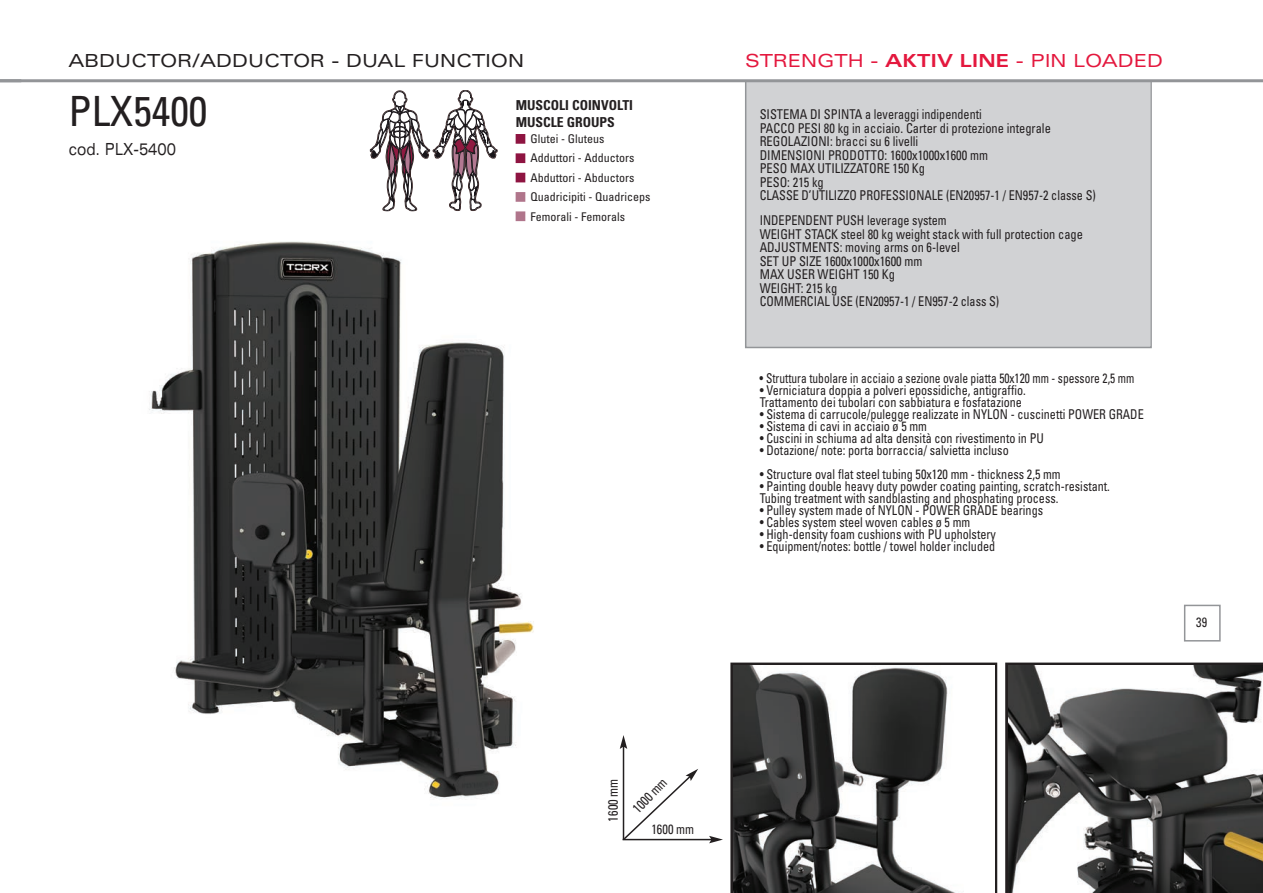
<style>
.page{position:relative;width:1263px;height:893px;background:#fff}
.page>*{position:absolute;margin:0;border:0;box-sizing:border-box;transform-origin:0 0}
.t1{font:condensed 41.7px "Univers LT Std";color:#231f20}
.t2{font:expanded 18px "Univers LT Std";color:#231f20}
.t3{font:expanded 18px "Univers LT Std";color:#e4183e}
.t4{font:expanded 16.65px "Univers LT Std";color:#231f20;scale:.75 1}
.t5{font:700 condensed 13.65px "Univers LT Std";color:#231f20}
.t6{font:condensed 13.5px "Univers LT Std";color:#231f20;scale:.9 1}
.t7{font:condensed 13.5px "Univers LT Std";color:#231f20;scale:.92 1}
.t8{font:condensed 13.5px "Univers LT Std";color:#231f20;scale:.85 1}
.t9{font:condensed 12px "Univers LT Std";color:#231f20}
.s1{font-weight:700}
</style>
<div class="page">
<div style="left:1184px;top:605px;width:37px;height:36px;border:2px solid #939598"></div>
<img style="left:149px;top:172px;width:745px;height:627px">
<svg style="left:1005px;top:663px;width:258px;height:230px"></svg>
<img style="left:1008px;top:666px;width:255px;height:227px">
<svg style="left:730px;top:663px;width:267px;height:230px"></svg>
<img style="left:733px;top:666px;width:261px;height:227px">
<div style="left:746px;top:82px;width:404px;height:265px;background:#d1d2d4"></div>
<div style="left:745px;top:80px;width:407px;height:268px;border:2px solid #939598"></div>
<svg style="left:622px;top:769px;width:76px;height:72px"></svg>
<hr style="left:623px;top:746px;width:1px;height:94px;background:#231f20">
<svg style="left:620px;top:735px;width:7px;height:14px"></svg>
<hr style="left:623px;top:839px;width:89px;height:1px;background:#231f20">
<svg style="left:709px;top:836px;width:14px;height:7px"></svg>
<svg style="left:370px;top:90px;width:128px;height:121px"></svg>
<div style="left:516px;top:134px;width:9px;height:10px;background:#8e1441"></div>
<div style="left:516px;top:153px;width:9px;height:10px;background:#8e1441"></div>
<div style="left:516px;top:173px;width:9px;height:9px;background:#8e1441"></div>
<div style="left:516px;top:192px;width:9px;height:10px;background:#b0758b"></div>
<div style="left:516px;top:211px;width:9px;height:10px;background:#b0758b"></div>
<hr style="left:0;top:79px;width:1263px;height:3px;background:#939598">
<p class="t2" style="left:69px;top:50px;width:457px">ABDUCTOR/ADDUCTOR - DUAL FUNCTION</p>
<p class="t1" style="left:69px;top:95px;width:140px">PLX5400</p>
<p class="t4" style="left:69px;top:139px;width:144px">cod. PLX-5400</p>
<p class="t5" style="left:516px;top:98px;width:119px">MUSCOLI COINVOLTI</p>
<p class="t5" style="left:516px;top:114px;width:101px">MUSCLE GROUPS</p>
<p class="t9" style="left:531px;top:134px;width:75px">Glutei - Gluteus</p>
<p class="t9" style="left:530px;top:154px;width:105px">Adduttori - Adductors</p>
<p class="t9" style="left:530px;top:173px;width:105px">Abduttori - Abductors</p>
<p class="t9" style="left:530px;top:193px;width:121px">Quadricipiti - Quadriceps</p>
<p class="t9" style="left:530px;top:212px;width:96px">Femorali - Femorals</p>
<p class="t3" style="left:745px;top:50px;width:419px">STRENGTH - <span class="s1">AKTIV LINE</span> - PIN LOADED</p>
<p class="t7" style="left:760px;top:110px;width:243px">SISTEMA DI SPINTA a leveraggi indipendenti</p>
<p class="t7" style="left:760px;top:123px;width:318px">PACCO PESI 80 kg in acciaio. Carter di protezione integrale</p>
<p class="t7" style="left:760px;top:137px;width:174px">REGOLAZIONI: bracci su 6 livelli</p>
<p class="t7" style="left:760px;top:150px;width:250px">DIMENSIONI PRODOTTO: 1600x1000x1600 mm</p>
<p class="t7" style="left:760px;top:164px;width:181px">PESO MAX UTILIZZATORE 150 Kg</p>
<p class="t7" style="left:760px;top:177px;width:71px">PESO: 215 kg</p>
<p class="t6" style="left:760px;top:191px;width:375px">CLASSE D’UTILIZZO PROFESSIONALE (EN20957-1 / EN957-2 classe S)</p>
<p class="t6" style="left:760px;top:216px;width:209px">INDEPENDENT PUSH leverage system</p>
<p class="t7" style="left:760px;top:229px;width:353px">WEIGHT STACK steel 80 kg weight stack with full protection cage</p>
<p class="t7" style="left:760px;top:243px;width:219px">ADJUSTMENTS: moving arms on 6-level</p>
<p class="t7" style="left:760px;top:256px;width:178px">SET UP SIZE 1600x1000x1600 mm</p>
<p class="t7" style="left:760px;top:270px;width:148px">MAX USER WEIGHT 150 Kg</p>
<p class="t7" style="left:760px;top:283px;width:86px">WEIGHT: 215 kg</p>
<p class="t6" style="left:760px;top:297px;width:268px">COMMERCIAL USE (EN20957-1 / EN957-2 class S)</p>
<p class="t8" style="left:760px;top:374px;width:442px">• Struttura tubolare in acciaio a sezione ovale piatta 50x120 mm - spessore 2,5 mm</p>
<p class="t6" style="left:760px;top:386px;width:297px">• Verniciatura doppia a polveri epossidiche, antigraffio.</p>
<p class="t6" style="left:760px;top:398px;width:293px">Trattamento dei tubolari con sabbiatura e fosfatazione</p>
<p class="t6" style="left:760px;top:410px;width:428px">• Sistema di carrucole/pulegge realizzate in NYLON - cuscinetti POWER GRADE</p>
<p class="t6" style="left:760px;top:422px;width:187px">• Sistema di cavi in acciaio ø 5 mm</p>
<p class="t6" style="left:760px;top:434px;width:317px">• Cuscini in schiuma ad alta densità con rivestimento in PU</p>
<p class="t6" style="left:760px;top:446px;width:278px">• Dotazione/ note: porta borraccia/ salvietta incluso</p>
<p class="t6" style="left:760px;top:470px;width:336px">• Structure oval flat steel tubing 50x120 mm - thickness 2,5 mm</p>
<p class="t6" style="left:760px;top:482px;width:391px">• Painting double heavy duty powder coating painting, scratch-resistant.</p>
<p class="t6" style="left:760px;top:494px;width:333px">Tubing treatment with sandblasting and phosphating process.</p>
<p class="t6" style="left:760px;top:506px;width:316px">• Pulley system made of NYLON - POWER GRADE bearings</p>
<p class="t6" style="left:760px;top:518px;width:235px">• Cables system steel woven cables ø 5 mm</p>
<p class="t6" style="left:760px;top:530px;width:264px">• High-density foam cushions with PU upholstery</p>
<p class="t6" style="left:760px;top:542px;width:263px">• Equipment/notes: bottle / towel holder included</p>
<p class="t6" style="left:1196px;top:617px;width:13px">39</p>
<p class="t7" style="left:608px;top:821px;width:48px;rotate:-90deg">1600 mm</p>
<p class="t7" style="left:631px;top:807px;width:48px;rotate:-46deg">1000 mm</p>
<p class="t7" style="left:651px;top:824px;width:48px">1600 mm</p>
</div>
